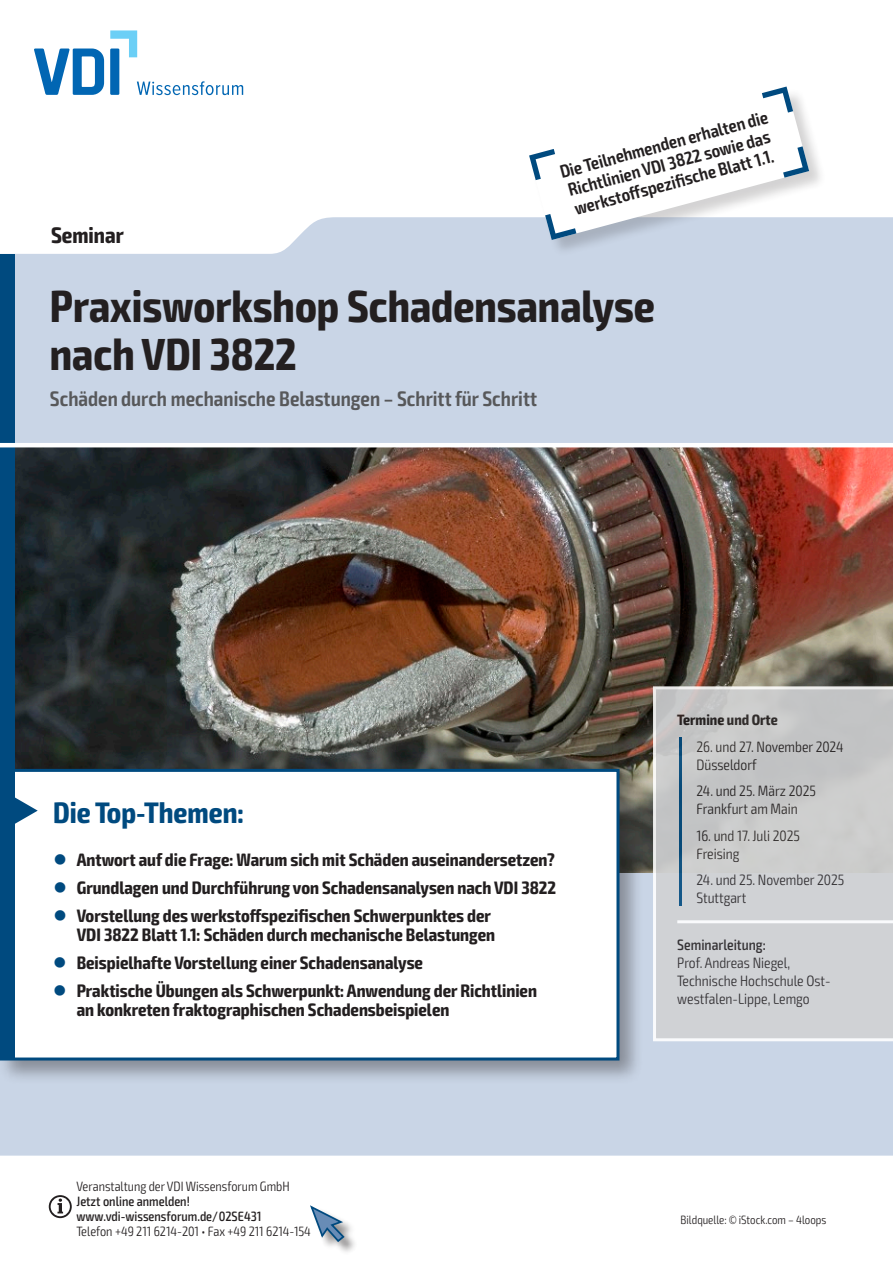
<style>
.page{position:relative;width:893px;height:1263px;background:#fff}
.page>*{position:absolute;margin:0;border:0;box-sizing:border-box;transform-origin:0 0}
.t1{font:700 condensed 45px/48px "Exo 2";color:#231f20}
.t2{font:700 condensed 29.7px "Exo 2";color:#004a7f}
.t3{font:700 condensed 22.5px "Exo 2";color:#231f20}
.t4{font:600 condensed 21px "Exo 2";color:#57585a}
.t5{font:700 condensed 18px/19.5px "Exo 2";color:#231f20;text-align:right}
.t6{font:600 condensed 18px/19.5px "Exo 2";color:#231f20}
.t7{font:300 condensed 15px/18px "Exo 2";color:#231f20}
.t8{font:500 condensed 15px "Exo 2";color:#231f20}
.t9{font:700 condensed 15px "Exo 2";color:#231f20}
.t10{font:300 condensed 13.5px "Exo 2";color:#231f20}
.t11{font:500 condensed 13.5px/15px "Exo 2";color:#231f20}
.t12{font:300 condensed 12px "Exo 2";color:#231f20}
.s1{color:#004a7f}
</style>
<div class="page">
<div style="left:0;top:217px;width:893px;height:938px;background:#c9d5e6"></div>
<img style="left:14px;top:447px;width:879px;height:425px">
<div style="left:0;top:765px;width:644px;height:320px;background:#231f20;opacity:.4"></div>
<div style="left:2px;top:770px;width:616px;height:289px;background:#fff"></div>
<div style="left:3px;top:772px;width:11px;height:285px;background:#004a7f"></div>
<div style="left:0;top:769px;width:619px;height:291px;border:3px solid #004a7f"></div>
<svg style="left:14px;top:796px;width:24px;height:29px"></svg>
<div style="left:0;top:254px;width:14px;height:519px;background:#004a7f"></div>
<div style="left:311px;top:1206px;width:47px;height:49px;background:#231f20;opacity:.5"></div>
<svg style="left:310px;top:1205px;width:36px;height:38px"></svg>
<hr style="left:0;top:443px;width:893px;height:4px;background:#fff">
<svg style="left:653px;top:686px;width:240px;height:355px;background:#cbcdcf"></svg>
<svg style="left:49px;top:1195px;width:23px;height:23px"></svg>
<svg style="left:34px;top:30px;width:209px;height:65px"></svg>
<div style="left:530px;top:87px;width:297px;height:170px;background:#231f20;opacity:.2"></div>
<svg style="left:529px;top:87px;width:280px;height:153px"></svg>
<p class="t3" style="left:51px;top:221px;width:74px">Seminar</p>
<p class="t6" style="left:558px;top:163px;width:216px;rotate:-15deg">Die Teilnehmenden erhalten die<br>Richtlinien VDI 3822 sowie das werkstoff spezifi sche Blatt 1.1.</p>
<h1 class="t1" style="left:50px;top:283px;width:606px">Praxisworkshop Schadensanalyse nach VDI 3822</h1>
<p class="t4" style="left:50px;top:386px;width:489px">Schäden durch mechanische Belastungen – Schritt für Schritt</p>
<h2 class="t2" style="left:53px;top:794px;width:192px">Die Top-Themen:</h2>
<p class="t5" style="left:53px;top:850px;width:503px"><span class="s1">●</span> Antwort auf die Frage: Warum sich mit Schäden auseinandersetzen?</p>
<p class="t5" style="left:53px;top:878px;width:504px"><span class="s1">●</span> Grundlagen und Durchführung von Schadensanalysen nach VDI 3822</p>
<p class="t5" style="left:53px;top:906px;width:443px"><span class="s1">●</span> Vorstellung des werkstoffspezifischen Schwerpunktes der<br>VDI 3822 Blatt 1.1: Schäden durch mechanische Belastungen</p>
<p class="t5" style="left:53px;top:953px;width:371px"><span class="s1">●</span> Beispielhafte Vorstellung einer Schadensanalyse</p>
<p class="t5" style="left:77px;top:981px;width:462px;text-align:left;text-indent:-23px"><span class="s1">●</span> Praktische Übungen als Schwerpunkt: Anwendung der Richtlinien an konkreten fraktographischen Schadensbeispielen</p>
<p class="t10" style="left:77px;top:1178px;width:215px">Veranstaltung der VDI Wissensforum GmbH</p>
<p class="t11" style="left:77px;top:1194px;width:187px">Jetzt online anmelden! www.vdi-wissensforum.de/02SE431</p>
<p class="t10" style="left:77px;top:1223px;width:236px">Telefon +49 211 6214-201 • Fax +49 211 6214-154</p>
<p class="t9" style="left:677px;top:711px;width:102px">Termine und Orte</p>
<p class="t7" style="left:696px;top:738px;width:149px">26. und 27. November 2024<br>Düsseldorf</p>
<p class="t7" style="left:696px;top:782px;width:121px">24. und 25. März 2025<br>Frankfurt am Main</p>
<p class="t7" style="left:696px;top:827px;width:105px">16. und 17. Juli 2025<br>Freising</p>
<p class="t7" style="left:696px;top:871px;width:149px">24. und 25. November 2025<br>Stuttgart</p>
<p class="t8" style="left:677px;top:936px;width:90px">Seminarleitung:</p>
<p class="t7" style="left:677px;top:954px;width:155px">Prof. Andreas Niegel,<br>Technische Hochschule Ost&shy;westfalen-Lippe, Lemgo</p>
<p class="t12" style="left:681px;top:1212px;width:147px">Bildquelle: © iStock.com – 4loops</p>
</div>
